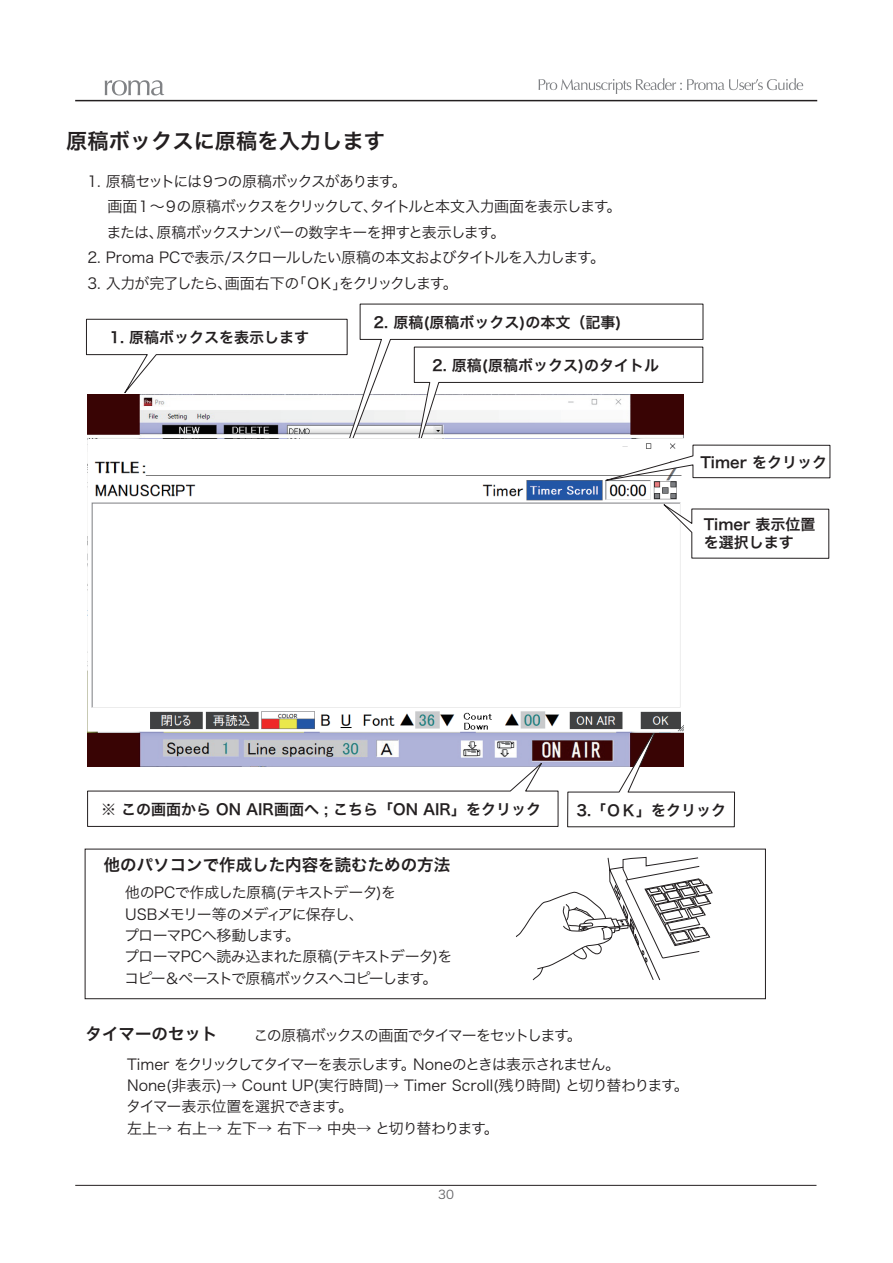
<style>
.page{position:relative;width:893px;height:1263px;background:#fff}
.page>*{position:absolute;margin:0;border:0;box-sizing:border-box;transform-origin:0 0}
.t1{font:21.3px "Hira Kaku Pro W6";color:#231f20}
.t2{font:16.5px "Hira Kaku Pro W6";color:#231f20}
.t3{font:15px/21.3px "Hira Kaku Pro W3";letter-spacing:-.07em;color:#231f20}
.t4{font:15px/18px "Hira Kaku Pro W6";color:#231f20}
.t5{font:15px/25.5px "Hira Kaku Pro W3";letter-spacing:-.09em;color:#231f20}
.t6{font:15px/21.3px "Hira Kaku Pro W3";color:#231f20}
.t7{font:15px "Hira Kaku Pro W3";letter-spacing:-.105em;color:#231f20}
.t8{font:12px "Hira Kaku Pro W3";color:#636366}
</style>
<div class="page">
<img style="left:88px;top:397px;width:479px;height:370px">
<svg style="left:325px;top:304px;width:378px;height:134px"></svg>
<svg style="left:539px;top:78px;width:264px;height:16px"></svg>
<svg style="left:105px;top:80px;width:59px;height:15px"></svg>
<hr style="left:75px;top:100px;width:742px;height:1px;background:#231f20">
<hr style="left:75px;top:1185px;width:741px;height:1px;background:#231f20">
<svg style="left:567px;top:732px;width:168px;height:95px"></svg>
<svg style="left:86px;top:319px;width:261px;height:78px"></svg>
<svg style="left:87px;top:761px;width:471px;height:66px"></svg>
<svg style="left:516px;top:857px;width:197px;height:124px"></svg>
<img style="left:88px;top:438px;width:596px;height:294px">
<svg style="left:414px;top:347px;width:416px;height:135px"></svg>
<svg style="left:661px;top:502px;width:168px;height:57px"></svg>
<div style="left:85px;top:849px;width:681px;height:150px;border:1px solid #231f20"></div>
<h1 class="t1" style="left:66px;top:122px;width:320px">原稿ボックスに原稿を入力します</h1>
<p class="t5" style="left:107px;top:167px;width:516px;text-indent:-19px">1. 原稿セットには９つの原稿ボックスがあります。<br>画面１～９の原稿ボックスをクリックして、タイトルと本文入力画面を表示します。または、原稿ボックスナンバーの数字キーを押すと表示します。</p>
<p class="t3" style="left:87px;top:246px;width:519px">2. Proma PCで表示/スクロールしたい原稿の本文およびタイトルを入力します。</p>
<p class="t7" style="left:87px;top:270px;width:372px">3. 入力が完了したら、画面右下の「ＯＫ」をクリックします。</p>
<p class="t4" style="left:109px;top:328px;width:201px">1. 原稿ボックスを表示します</p>
<p class="t4" style="left:374px;top:313px;width:249px">2. 原稿(原稿ボックス)の本文（記事)</p>
<p class="t4" style="left:432px;top:355px;width:228px">2. 原稿(原稿ボックス)のタイトル</p>
<p class="t4" style="left:700px;top:453px;width:128px">Timer をクリック</p>
<p class="t4" style="left:704px;top:515px;width:113px">Timer 表示位置を選択します</p>
<p class="t4" style="left:101px;top:799px;width:442px">※ この画面から ON AIR画面へ ; こちら「ON AIR」をクリック</p>
<p class="t2" style="left:104px;top:850px;width:348px">他のパソコンで作成した内容を読むための方法</p>
<p class="t3" style="left:124px;top:881px;width:330px">他のPCで作成した原稿(テキストデータ)を<br>USBメモリー等のメディアに保存し、<br>プローマPCへ移動します。<br>プローマPCへ読み込まれた原稿(テキストデータ)をコピー＆ペーストで原稿ボックスへコピーします。</p>
<p class="t4" style="left:577px;top:801px;width:151px">3.「ＯＫ」をクリック</p>
<p class="t2" style="left:86px;top:1018px;width:133px">タイマーのセット</p>
<p class="t3" style="left:127px;top:1019px;width:495px;line-height:29.2px;text-indent:126px">この原稿ボックスの画面でタイマーをセットします。<br>Timer をクリックしてタイマーを表示します。Noneのときは表示されません。</p>
<p class="t6" style="left:126px;top:1074px;width:564px">None(非表示)→ Count UP(実行時間)→ Timer Scroll(残り時間) と切り替わります。タイマー表示位置を選択できます。<br>左上→ 右上→ 左下→ 右下→ 中央→ と切り替わります。</p>
<p class="t8" style="left:438px;top:1184px;width:17px">30</p>
</div>
